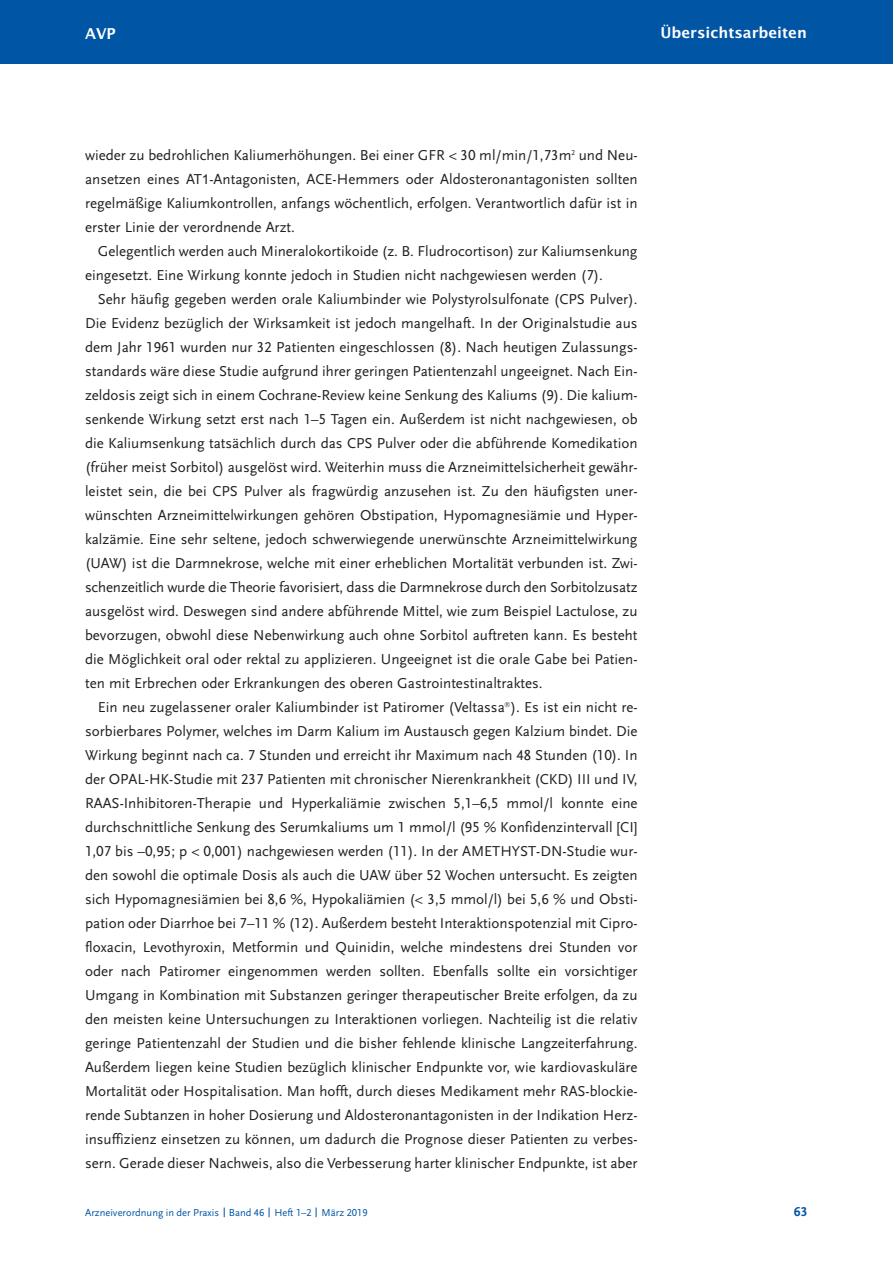
<style>
.page{position:relative;width:893px;height:1263px;background:#fff}
.page>*{position:absolute;margin:0;border:0;box-sizing:border-box;transform-origin:0 0}
.t1{font:15px/24px "Scala Sans LF";color:#231f20;text-align:justify}
.t2{font:600 15px "Lucida Sans";color:#fff}
.t3{font:700 13.5px "Scala Sans LF";color:#0155a5}
.t4{font:10.5px "Scala Sans LF";color:#0155a5}
.s1{font-family:"Arial";font-size:13.5px}
</style>
<div class="page">
<div style="left:0;top:0;width:892px;height:64px;background:#0155a5"></div>
<p class="t2" style="left:85px;top:25px;width:32px">AVP</p>
<p class="t2" style="left:660px;top:24px;width:148px">Übersichtsarbeiten</p>
<p class="t1" style="left:85px;top:143px;width:554px">wieder zu bedrohlichen kaliumerhöhungen. Bei einer GFr &lt; 30 ml/min/1,73m<sup>2</sup> und neu&shy;ansetzen eines at<span class="s1">1</span>-antagonisten, acE-hemmers oder aldosteronantagonisten sollten regelmäßige kaliumkontrollen, anfangs wöchentlich, erfolgen. Verantwortlich dafür ist in erster linie der verordnende arzt.</p>
<p class="t1" style="left:85px;top:239px;width:554px;text-indent:13px">Gelegentlich werden auch Mineralokortikoide (z. B. Fludrocortison) zur kaliumsenkung eingesetzt. Eine Wirkung konnte jedoch in Studien nicht nachgewiesen werden (7).</p>
<p class="t1" style="left:85px;top:287px;width:554px;text-indent:13px">Sehr häufig gegeben werden orale kaliumbinder wie polystyrolsulfonate (cpS pulver). die Evidenz bezüglich der Wirksamkeit ist jedoch mangelhaft. in der originalstudie aus dem Jahr 1961 wurden nur 32 patienten eingeschlossen (8). nach heutigen Zulassungs&shy;standards wäre diese Studie aufgrund ihrer geringen patientenzahl ungeeignet. nach Ein&shy;zeldosis zeigt sich in einem cochrane-review keine Senkung des kaliums (9). die kalium&shy;senkende Wirkung setzt erst nach 1–5 tagen ein. außerdem ist nicht nachgewiesen, ob die kaliumsenkung tatsächlich durch das cpS pulver oder die abführende komedikation (früher meist Sorbitol) ausgelöst wird. Weiterhin muss die arzneimittelsicherheit gewähr&shy;leistet sein, die bei cpS pulver als fragwürdig anzusehen ist. Zu den häufigsten uner&shy;wünschten arzneimittelwirkungen gehören obstipation, hypomagnesiämie und hyper&shy;kalzämie. Eine sehr seltene, jedoch schwerwiegende unerwünschte arzneimittelwirkung (uaW) ist die darmnekrose, welche mit einer erheblichen Mortalität verbunden ist. Zwi&shy;schenzeitlich wurde die theorie favorisiert, dass die darmnekrose durch den Sorbitolzusatz ausgelöst wird. deswegen sind andere abführende Mittel, wie zum Beispiel lactulose, zu bevorzugen, obwohl diese nebenwirkung auch ohne Sorbitol auftreten kann. Es besteht die Möglichkeit oral oder rektal zu applizieren. ungeeignet ist die orale Gabe bei patien&shy;ten mit Erbrechen oder Erkrankungen des oberen Gastrointestinaltraktes.</p>
<p class="t1" style="left:85px;top:695px;width:554px;text-indent:13px">Ein neu zugelassener oraler kaliumbinder ist patiromer (Veltassa ). Es ist ein nicht re&shy;sorbierbares polymer, welches im darm kalium im austausch gegen kalzium bindet. die Wirkung beginnt nach ca. 7 Stunden und erreicht ihr Maximum nach 48 Stunden (10). in der opal-hk-Studie mit 237 patienten mit chronischer nierenkrankheit (ckd) iii und iV, raaS-inhibitoren-therapie und hyperkaliämie zwischen 5,1–6,5 mmol/l konnte eine durchschnittliche Senkung des Serumkaliums um 1 mmol/l (95 % konfidenzintervall [ci] 1,07 bis –0,95; p &lt; 0,001) nachgewiesen werden (11). in der aMEthYSt-dn-Studie wur&shy;den sowohl die optimale dosis als auch die uaW über 52 Wochen untersucht. Es zeigten sich hypomagnesiämien bei 8,6 %, hypokaliämien (&lt; 3,5 mmol/l) bei 5,6 % und obsti&shy;pation oder diarrhoe bei 7–11 % (12). außerdem besteht interaktionspotenzial mit cipro&shy;floxacin, levothyroxin, Metformin und Quinidin, welche mindestens drei Stunden vor oder nach patiromer eingenommen werden sollten. Ebenfalls sollte ein vorsichtiger umgang in kombination mit Substanzen geringer therapeutischer Breite erfolgen, da zu den meisten keine untersuchungen zu interaktionen vorliegen. nachteilig ist die relativ geringe patientenzahl der Studien und die bisher fehlende klinische langzeiterfahrung. außerdem liegen keine Studien bezüglich klinischer Endpunkte vor, wie kardiovaskuläre Mortalität oder hospitalisation. Man hofft, durch dieses Medikament mehr raS-blockie&shy;rende Subtanzen in hoher dosierung und aldosteronantagonisten in der indikation herz&shy;insuffizienz einsetzen zu können, um dadurch die prognose dieser patienten zu verbes&shy;sern. Gerade dieser nachweis, also die Verbesserung harter klinischer Endpunkte, ist aber</p>
<p class="t4" style="left:85px;top:1207px;width:284px">arzneiverordnung in der praxis Band 46 heft 1–2 März 2019</p>
<p class="t3" style="left:794px;top:1204px;width:15px">63</p>
</div>
